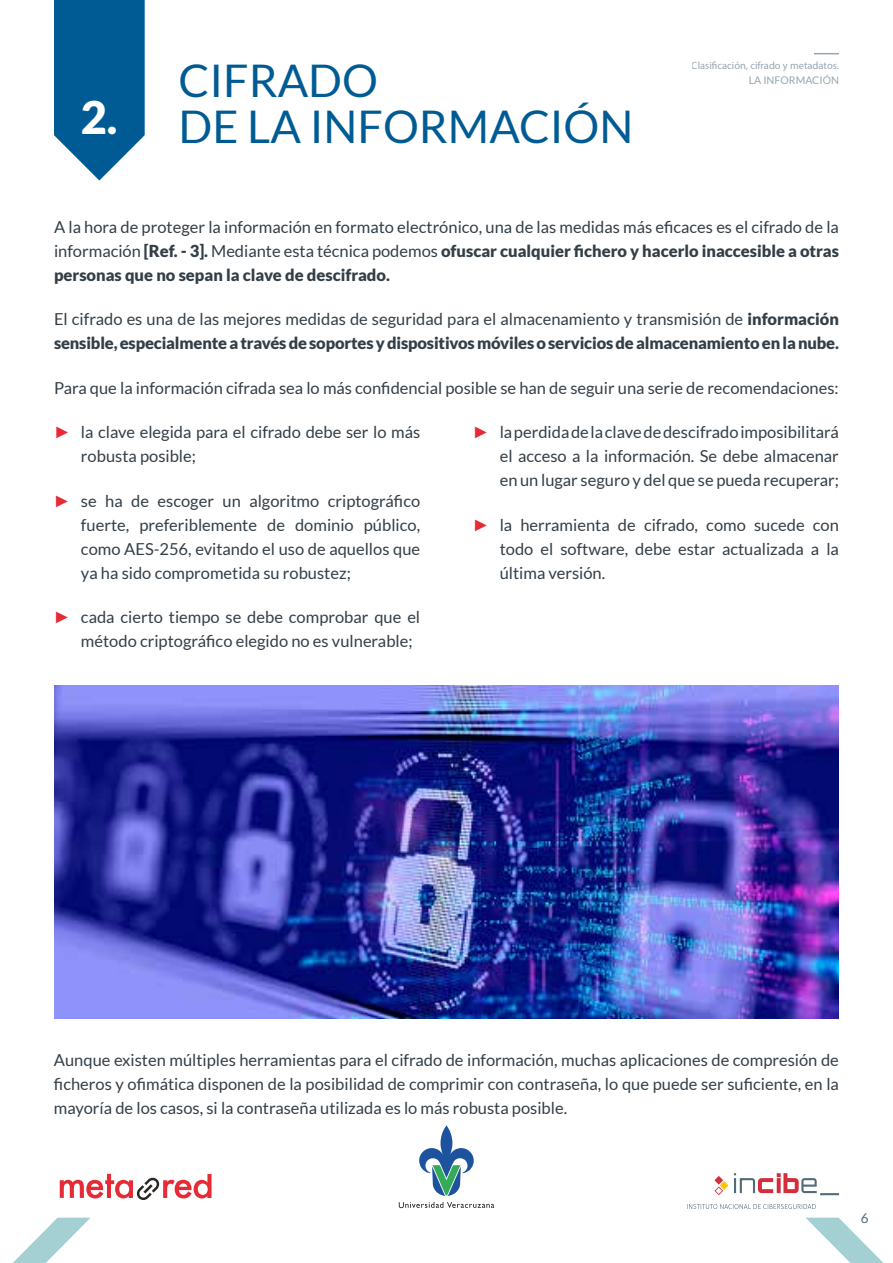
<style>
.page{position:relative;width:893px;height:1263px;background:#fff}
.page>*{position:absolute;margin:0;border:0;box-sizing:border-box;transform-origin:0 0}
.t1{font:45px "Lato";color:#005b94}
.t2{font:16.5px/24px "Lato";color:#333e46;text-align:justify}
.t3{font:900 16.5px/24px "Lato";letter-spacing:-.01em;color:#333e46}
.t4{font:13.5px "Lato";color:#516b7a}
.t5{font:10.5px "Myriad Pro";color:#516b7a}
.t6{font:10.5px "Lato";color:#516b7a}
.s1{font-weight:900}
.s2{font-weight:400}
.s3{font-family:"Arial";font-weight:900;color:#e62a36}
</style>
<div class="page">
<svg style="left:805px;top:1217px;width:79px;height:46px"></svg>
<svg style="left:687px;top:1204px;width:129px;height:5px"></svg>
<svg style="left:734px;top:1173px;width:105px;height:22px"></svg>
<svg style="left:714px;top:1176px;width:14px;height:19px"></svg>
<svg style="left:60px;top:1174px;width:152px;height:26px"></svg>
<svg style="left:13px;top:1217px;width:78px;height:46px"></svg>
<svg style="left:814px;top:53px;width:25px;height:1px"></svg>
<svg style="left:54px;top:0;width:91px;height:181px;background:#2270a2"></svg>
<img style="left:54px;top:685px;width:785px;height:333px">
<svg style="left:419px;top:1125px;width:55px;height:71px"></svg>
<svg style="left:399px;top:1202px;width:95px;height:6px"></svg>
<h1 class="t1" style="left:179px;top:56px;width:201px">CIFRADO</h1>
<h1 class="t1" style="left:81px;top:101px;width:554px"><sup>2.</sup> DE LA INFORMACIÓN</h1>
<p class="t5" style="left:692px;top:59px;width:149px">Clasificación, cifrado y metadatos.</p>
<p class="t6" style="left:749px;top:75px;width:92px">LA INFORMACIÓN</p>
<p class="t2" style="left:54px;top:215px;width:786px">A la hora de proteger la información en formato electrónico, una de las medidas más eficaces es el cifrado de la información <span class="s1">[Ref. - 3].</span> Mediante esta técnica podemos <span class="s1">ofuscar cualquier fichero y hacerlo inaccesible a otras personas que no sepan la clave de descifrado.</span></p>
<p class="t3" style="left:54px;top:307px;width:786px"><span class="s2">El cifrado es una de las mejores medidas de seguridad para el almacenamiento y transmisión de</span> información sensible, especialmente a través de soportes y dispositivos móviles o servicios de almacenamiento en la nube.</p>
<p class="t2" style="left:54px;top:376px;width:786px">Para que la información cifrada sea lo más confidencial posible se han de seguir una serie de recomendaciones:</p>
<p class="t2" style="left:81px;top:420px;width:341px;text-indent:-27px"><span class="s3">►</span> la clave elegida para el cifrado debe ser lo más robusta posible;</p>
<p class="t2" style="left:81px;top:489px;width:341px;text-indent:-27px"><span class="s3">►</span> se ha de escoger un algoritmo criptográfico fuerte, preferiblemente de dominio público, como AES-256, evitando el uso de aquellos que ya ha sido comprometida su robustez;</p>
<p class="t2" style="left:81px;top:605px;width:341px;text-indent:-27px"><span class="s3">►</span> cada cierto tiempo se debe comprobar que el método criptográfico elegido no es vulnerable;</p>
<p class="t2" style="left:500px;top:420px;width:341px;text-indent:-27px"><span class="s3">►</span> la perdida de la clave de descifrado imposibilitará el acceso a la información. Se debe almacenar en un lugar seguro y del que se pueda recuperar;</p>
<p class="t2" style="left:500px;top:513px;width:341px;text-indent:-27px"><span class="s3">►</span> la herramienta de cifrado, como sucede con todo el software, debe estar actualizada a la última versión.</p>
<p class="t2" style="left:54px;top:1048px;width:786px">Aunque existen múltiples herramientas para el cifrado de información, muchas aplicaciones de compresión de ficheros y ofimática disponen de la posibilidad de comprimir con contraseña, lo que puede ser suficiente, en la mayoría de los casos, si la contraseña utilizada es lo más robusta posible.</p>
<p class="t4" style="left:861px;top:1211px;width:9px">6</p>
</div>
